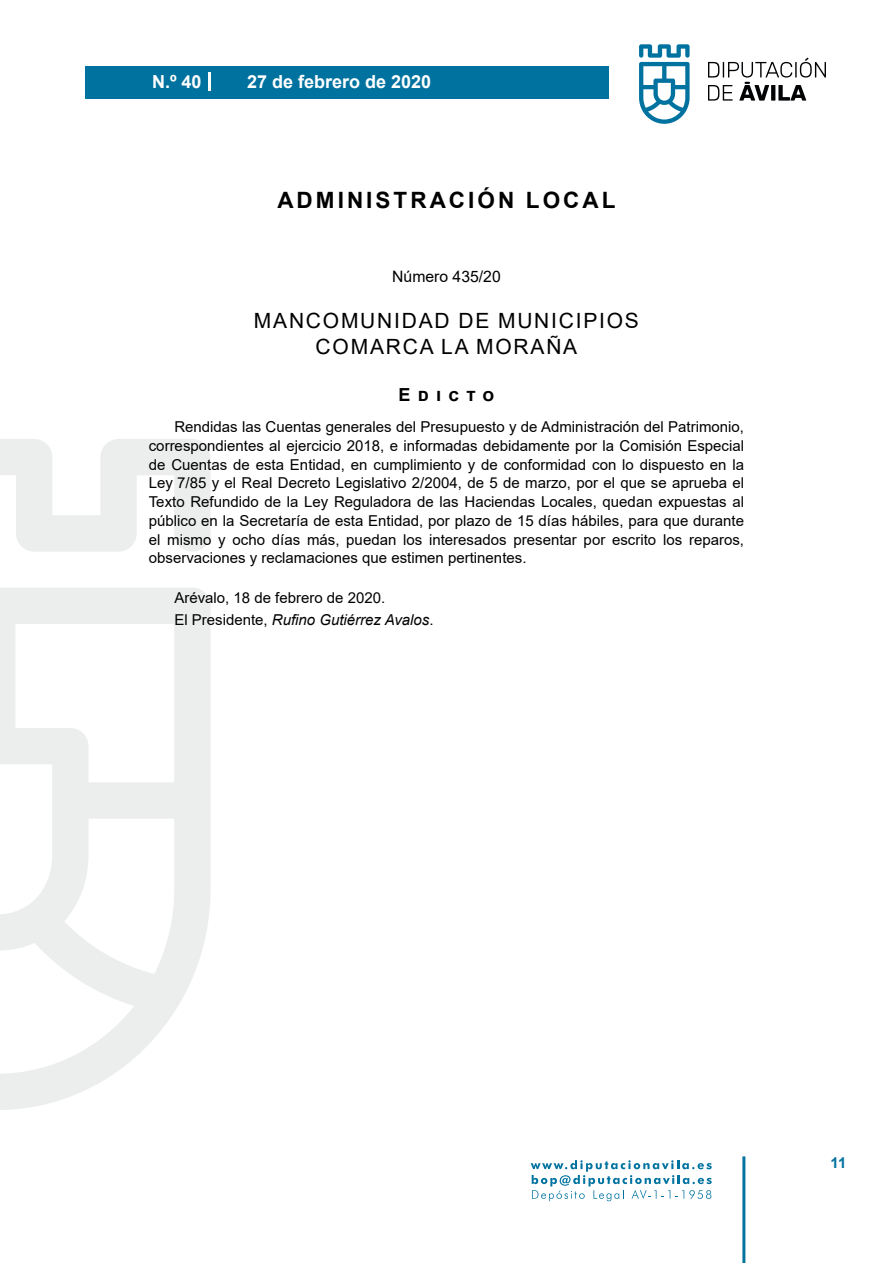
<style>
.page{position:relative;width:893px;height:1263px;background:#fff}
.page>*{position:absolute;margin:0;border:0;box-sizing:border-box;transform-origin:0 0}
.t1{font:700 22.5px "Arial";letter-spacing:.135em;color:#000}
.t2{font:21px/25.2px "Arial";letter-spacing:.085em;color:#000;text-align:center}
.t3{font:700 18px "Arial";color:#fff}
.t4{font:700 18px "Arial";letter-spacing:.4em;color:#000}
.t5{font:15.75px "Arial";color:#000}
.t6{font:15px/18.8px "Arial";color:#000;text-align:justify}
.t7{font:700 15px "Arial";color:#04739f}
.s1{font-style:italic}
</style>
<div class="page">
<svg style="left:531px;top:1160px;width:181px;height:41px"></svg>
<div style="left:85px;top:66px;width:523px;height:33px;background:#00729f"></div>
<svg style="left:639px;top:44px;width:51px;height:80px"></svg>
<svg style="left:708px;top:58px;width:118px;height:43px"></svg>
<hr style="left:742px;top:1156px;width:3px;height:107px;background:#04739f">
<svg style="left:208px;top:72px;width:2px;height:18px"></svg>
<svg style="left:0;top:439px;width:211px;height:671px"></svg>
<p class="t3" style="left:152px;top:69px;width:51px">N.º 40</p>
<p class="t3" style="left:247px;top:69px;width:186px">27 de febrero de 2020</p>
<h1 class="t1" style="left:277px;top:184px;width:340px">ADMINISTRACIÓN LOCAL</h1>
<p class="t5" style="left:392px;top:266px;width:110px">Número 435/20</p>
<h2 class="t2" style="left:254px;top:308px;width:386px">MANCOMUNIDAD DE MUNICIPIOS<br>COMARCA LA MORAÑA</h2>
<p class="t4" style="left:399px;top:382px;width:97px">Edicto</p>
<p class="t6" style="left:149px;top:417px;width:597px;text-indent:26px">Rendidas las Cuentas generales del Presupuesto y de Administración del Patrimonio, correspondientes al ejercicio 2018, e informadas debidamente por la Comisión Especial de Cuentas de esta Entidad, en cumplimiento y de conformidad con lo dispuesto en la Ley 7/85 y el Real Decreto Legislativo 2/2004, de 5 de marzo, por el que se aprueba el Texto Refundido de la Ley Reguladora de las Haciendas Locales, quedan expuestas al público en la Secretaría de esta Entidad, por plazo de 15 días hábiles, para que durante el mismo y ocho días más, puedan los interesados presentar por escrito los reparos, observaciones y reclamaciones que estimen pertinentes.</p>
<p class="t6" style="left:174px;top:586px;width:261px;line-height:22.2px">Arévalo, 18 de febrero de 2020.<br>El Presidente, <span class="s1">Rufino Gutiérrez Avalos</span>.</p>
<p class="t7" style="left:831px;top:1152px;width:17px">11</p>
</div>
